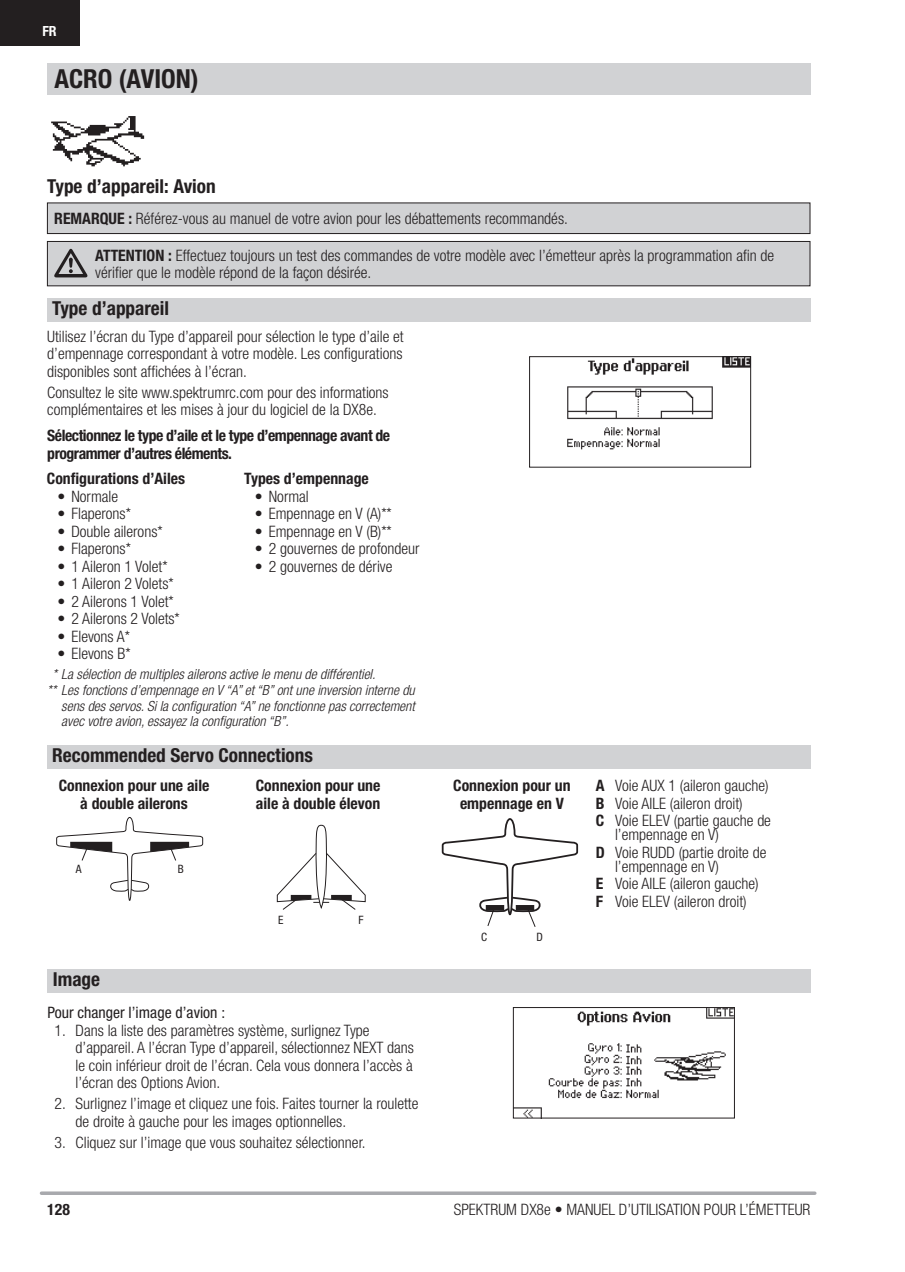
<style>
.page{position:relative;width:905px;height:1272px;background:#fff}
.page>*{position:absolute;margin:0;border:0;box-sizing:border-box;transform-origin:0 0}
.t1{font:700 condensed 26.25px "Helvetica Neue LT Std";color:#231f20}
.t2{font:700 condensed 19.25px "Helvetica Neue LT Std";color:#231f20}
.t3{font:300 condensed 15.75px/17.5px "Helvetica Neue LT Std";color:#231f20}
.t4{font:700 condensed 15.75px/17.5px "Helvetica Neue LT Std";color:#231f20;text-align:center}
.t5{font:700 condensed 15.75px/17.5px "Helvetica Neue LT Std";letter-spacing:-.03em;color:#231f20}
.t6{font:condensed 15.75px "Helvetica Neue LT Std";color:#231f20}
.t7{font:italic 300 condensed 14px "Helvetica Neue LT Std";color:#231f20}
.t8{font:700 condensed 14px "Helvetica Neue LT Std";color:#fff}
.t9{font:condensed 11.55px "Helvetica Neue LT Std";color:#231f20}
.s1{font-weight:700}
</style>
<div class="page">
<svg style="left:41px;top:1191px;width:773px;height:4px;fill:#a8a9ad"></svg>
<div style="left:0;top:0;width:79px;height:45px;background:#231f20"></div>
<div style="left:47px;top:203px;width:763px;height:30px;background:#d1d2d4"></div>
<div style="left:47px;top:202px;width:763px;height:32px;border:1px solid #231f20"></div>
<div style="left:47px;top:241px;width:763px;height:45px;background:#d1d2d4"></div>
<div style="left:47px;top:241px;width:763px;height:45px;border:1px solid #231f20"></div>
<img style="left:51px;top:116px;width:94px;height:51px">
<svg style="left:56px;top:817px;width:148px;height:84px"></svg>
<svg style="left:276px;top:824px;width:90px;height:86px"></svg>
<svg style="left:441px;top:818px;width:138px;height:109px"></svg>
<div style="left:47px;top:63px;width:763px;height:31px;background:#d1d2d4"></div>
<svg style="left:54px;top:249px;width:33px;height:28px"></svg>
<div style="left:47px;top:298px;width:763px;height:24px;background:#d1d2d4"></div>
<div style="left:47px;top:744px;width:763px;height:24px;background:#d1d2d4"></div>
<div style="left:48px;top:968px;width:762px;height:24px;background:#d1d2d4"></div>
<img style="left:515px;top:1009px;width:218px;height:107px">
<div style="left:513px;top:1007px;width:222px;height:111px;border:1px solid #231f20"></div>
<img style="left:567px;top:358px;width:182px;height:92px">
<div style="left:529px;top:356px;width:222px;height:111px;border:1px solid #231f20"></div>
<p class="t8" style="left:42px;top:26px;width:16px">FR</p>
<h1 class="t1" style="left:55px;top:69px;width:146px">ACRO (AVION)</h1>
<p class="t2" style="left:47px;top:179px;width:170px">Type d’appareil: Avion</p>
<p class="t3" style="left:54px;top:211px;width:515px"><span class="s1">REMARQUE :</span> Référez-vous au manuel de votre avion pour les débattements recommandés.</p>
<p class="t3" style="left:95px;top:248px;width:680px"><span class="s1">ATTENTION :</span> Effectuez toujours un test des commandes de votre modèle avec l’émetteur après la programmation afin de vérifier que le modèle répond de la façon désirée.</p>
<p class="t2" style="left:52px;top:301px;width:118px">Type d’appareil</p>
<p class="t3" style="left:47px;top:329px;width:358px;text-align:justify">Utilisez l’écran du Type d’appareil pour sélection le type d’aile et d’empennage correspondant à votre modèle. Les configurations disponibles sont affichées à l’écran.</p>
<p class="t3" style="left:47px;top:385px;width:343px">Consultez le site www.spektrumrc.com pour des informations complémentaires et les mises à jour du logiciel de la DX8e.</p>
<p class="t5" style="left:47px;top:428px;width:344px">Sélectionnez le type d’aile et le type d’empennage avant de programmer d’autres éléments.</p>
<p class="t4" style="left:47px;top:471px;width:140px">Configurations d’Ailes</p>
<p class="t3" style="left:57px;top:489px;width:62px">• Normale</p>
<p class="t3" style="left:57px;top:507px;width:75px">• Flaperons*</p>
<p class="t3" style="left:57px;top:524px;width:107px">• Double ailerons*</p>
<p class="t3" style="left:57px;top:542px;width:75px">• Flaperons*</p>
<p class="t3" style="left:57px;top:559px;width:112px">• 1 Aileron 1 Volet*</p>
<p class="t3" style="left:57px;top:577px;width:118px">• 1 Aileron 2 Volets*</p>
<p class="t3" style="left:57px;top:594px;width:118px">• 2 Ailerons 1 Volet*</p>
<p class="t3" style="left:57px;top:612px;width:124px">• 2 Ailerons 2 Volets*</p>
<p class="t3" style="left:57px;top:629px;width:74px">• Elevons A*</p>
<p class="t3" style="left:57px;top:647px;width:75px">• Elevons B*</p>
<p class="t4" style="left:244px;top:471px;width:126px">Types d’empennage</p>
<p class="t3" style="left:255px;top:489px;width:55px">• Normal</p>
<p class="t3" style="left:255px;top:507px;width:139px">• Empennage en V (A)**</p>
<p class="t3" style="left:255px;top:524px;width:139px">• Empennage en V (B)**</p>
<p class="t3" style="left:255px;top:542px;width:166px">• 2 gouvernes de profondeur</p>
<p class="t3" style="left:255px;top:559px;width:139px">• 2 gouvernes de dérive</p>
<p class="t7" style="left:52px;top:669px;width:324px">* La sélection de multiples ailerons active le menu de différentiel.</p>
<p class="t7" style="left:47px;top:685px;width:369px">** Les fonctions d’empennage en V “A” et “B” ont une inversion interne du</p>
<p class="t7" style="left:61px;top:700px;width:355px">sens des servos. Si la configuration “A” ne fonctionne pas correctement</p>
<p class="t7" style="left:61px;top:716px;width:229px">avec votre avion, essayez la configuration “B”.</p>
<p class="t2" style="left:52px;top:748px;width:262px">Recommended Servo Connections</p>
<p class="t4" style="left:59px;top:778px;width:152px">Connexion pour une aile à double ailerons</p>
<p class="t9" style="left:76px;top:865px;width:7px">A</p>
<p class="t9" style="left:178px;top:865px;width:7px">B</p>
<p class="t4" style="left:256px;top:778px;width:126px;text-align:left">Connexion pour une aile à double élevon</p>
<p class="t9" style="left:278px;top:915px;width:7px">E</p>
<p class="t9" style="left:358px;top:915px;width:7px">F</p>
<p class="t2" style="left:53px;top:972px;width:49px">Image</p>
<p class="t6" style="left:48px;top:1007px;width:179px">Pour changer l’image d’avion :</p>
<p class="t3" style="left:76px;top:1023px;width:340px;text-indent:-21px">1. Dans la liste des paramètres système, surlignez Type d’appareil. A l’écran Type d’appareil, sélectionnez NEXT dans le coin inférieur droit de l’écran. Cela vous donnera l’accès à l’écran des Options Avion.</p>
<p class="t3" style="left:76px;top:1096px;width:344px;text-indent:-21px">2. Surlignez l’image et cliquez une fois. Faites tourner la roulette de droite à gauche pour les images optionnelles.</p>
<p class="t3" style="left:55px;top:1135px;width:312px">3. Cliquez sur l’image que vous souhaitez sélectionner.</p>
<p class="t4" style="left:453px;top:778px;width:119px">Connexion pour un empennage en V</p>
<p class="t9" style="left:481px;top:933px;width:7px">C</p>
<p class="t9" style="left:536px;top:933px;width:8px">D</p>
<p class="t3" style="left:596px;top:779px;width:177px"><span class="s1">A</span> Voie AUX 1 (aileron gauche)<br><span class="s1">B</span> Voie AILE (aileron droit)<br><span class="s1">C</span> Voie ELEV (partie gauche de</p>
<p class="t3" style="left:596px;top:828px;width:172px;text-indent:19px">l’empennage en V)<br><span class="s1">D</span> Voie RUDD (partie droite de</p>
<p class="t3" style="left:596px;top:859px;width:164px;text-indent:19px">l’empennage en V)<br><span class="s1">E</span> Voie AILE (aileron gauche)<br><span class="s1">F</span> Voie ELEV (aileron droit)</p>
<p class="t4" style="left:47px;top:1201px;width:24px">128</p>
<p class="t3" style="left:454px;top:1202px;width:358px">SPEKTRUM DX8e • MANUEL D’UTILISATION POUR L’ÉMETTEUR</p>
</div>
